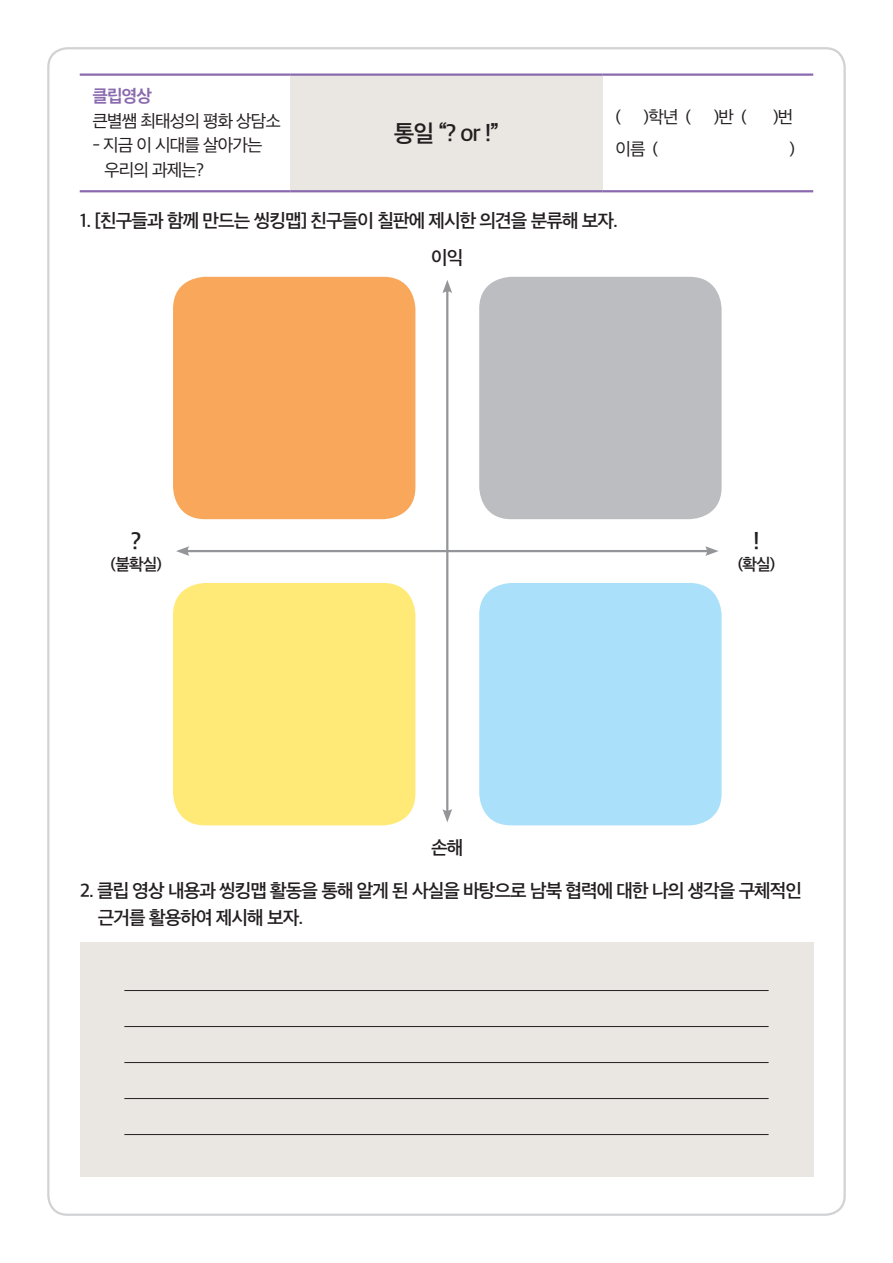
<style>
.page{position:relative;width:893px;height:1263px;background:#fff}
.page>*{position:absolute;margin:0;border:0;box-sizing:border-box;transform-origin:0 0}
.t1{font:22.5px "SD Gothic Neoa f Sm";color:#231f20}
.t2{font:18px/36.6px "SD Gothic Neoa f Sm";letter-spacing:-.05em;color:#231f20}
.t3{font:16.8px/24.8px "SD Gothic Neoa d Rg";letter-spacing:-.05em;color:#231f20}
.t4{font:16.8px "SD Gothic Neoa g Bd";color:#8a6aae}
.t5{font:15.75px "SD Gothic Neoa f Sm";color:#231f20}
</style>
<div class="page">
<hr style="left:0;top:0;width:1px;height:1263px;background:#e8f6f9">
<div style="left:290px;top:75px;width:313px;height:116px;background:#eae6e1"></div>
<hr style="left:80px;top:73px;width:210px;height:3px;background:#8a6aae">
<hr style="left:290px;top:73px;width:313px;height:3px;background:#8a6aae">
<hr style="left:603px;top:73px;width:210px;height:3px;background:#8a6aae">
<hr style="left:80px;top:190px;width:210px;height:2px;background:#8a6aae">
<hr style="left:290px;top:190px;width:313px;height:2px;background:#8a6aae">
<hr style="left:603px;top:190px;width:210px;height:2px;background:#8a6aae">
<div style="left:173px;top:583px;width:242px;height:242px;background:#ffea77;border-radius:32px"></div>
<div style="left:173px;top:277px;width:242px;height:242px;background:#f9a75a;border-radius:32px"></div>
<div style="left:479px;top:277px;width:243px;height:242px;background:#bcbdc0;border-radius:32px"></div>
<div style="left:479px;top:583px;width:243px;height:242px;background:#aae0f9;border-radius:32px"></div>
<hr style="left:185px;top:550px;width:524px;height:2px;background:#939598">
<svg style="left:176px;top:546px;width:13px;height:10px"></svg>
<svg style="left:705px;top:546px;width:14px;height:10px"></svg>
<hr style="left:446px;top:289px;width:2px;height:524px;background:#939598">
<svg style="left:442px;top:280px;width:10px;height:13px"></svg>
<svg style="left:442px;top:809px;width:10px;height:13px"></svg>
<div style="left:80px;top:942px;width:733px;height:235px;background:#eae6e1"></div>
<hr style="left:124px;top:990px;width:645px;height:1px;background:#231f20">
<hr style="left:124px;top:1026px;width:645px;height:1px;background:#231f20">
<hr style="left:124px;top:1062px;width:645px;height:1px;background:#231f20">
<hr style="left:124px;top:1098px;width:645px;height:1px;background:#231f20">
<hr style="left:124px;top:1134px;width:645px;height:1px;background:#231f20">
<p class="t4" style="left:92px;top:87px;width:61px">클립영상</p>
<p class="t3" style="left:92px;top:108px;width:190px">큰별쌤 최태성의 평화 상담소</p>
<p class="t3" style="left:104px;top:133px;width:160px;text-indent:-12px">- 지금 이 시대를 살아가는 우리의 과제는?</p>
<p class="t1" style="left:394px;top:122px;width:107px">통일 “? or !”</p>
<p class="t3" style="left:615px;top:105px;width:7px">(</p>
<p class="t3" style="left:644px;top:105px;width:49px">)학년 (</p>
<p class="t3" style="left:714px;top:105px;width:34px">)반 (</p>
<p class="t3" style="left:773px;top:105px;width:22px">)번</p>
<p class="t3" style="left:615px;top:136px;width:44px">이름 (</p>
<p class="t3" style="left:789px;top:136px;width:7px">)</p>
<p class="t2" style="left:431px;top:202px;width:188px;text-indent:-351px">1. [친구들과 함께 만드는 씽킹맵] 친구들이 칠판에 제시한 의견을 분류해 보자. 이익</p>
<p class="t1" style="left:131px;top:530px;width:12px">?</p>
<p class="t5" style="left:111px;top:557px;width:53px">(불확실)</p>
<p class="t2" style="left:431px;top:829px;width:34px">손해</p>
<p class="t1" style="left:753px;top:530px;width:8px">!</p>
<p class="t5" style="left:738px;top:557px;width:39px">(확실)</p>
<p class="t2" style="left:98px;top:877px;width:706px;line-height:27px;text-indent:-18px">2. 클립 영상 내용과 씽킹맵 활동을 통해 알게 된 사실을 바탕으로 남북 협력에 대한 나의 생각을 구체적인 근거를 활용하여 제시해 보자.</p>
</div>
